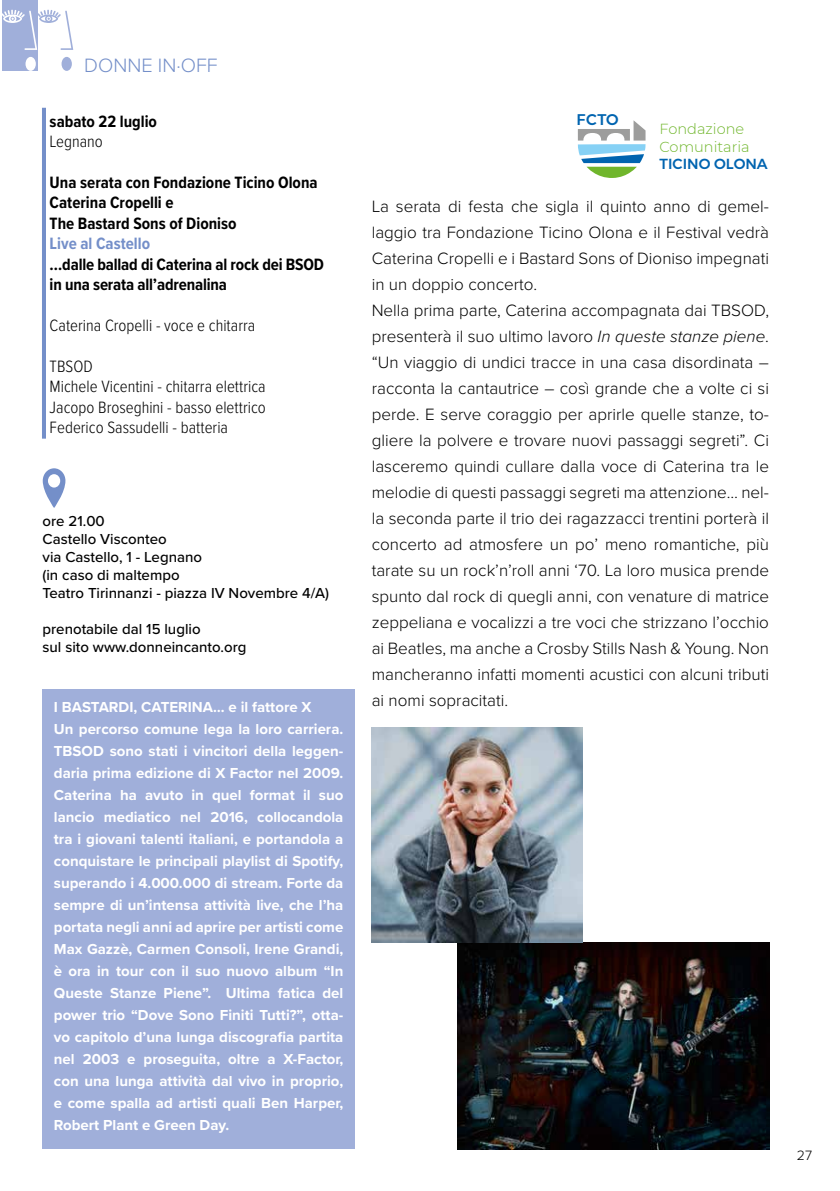
<style>
.page{position:relative;width:840px;height:1191px;background:#fff}
.page>*{position:absolute;margin:0;border:0;box-sizing:border-box;transform-origin:0 0}
.t1{font:300 20px "Proxima Nova";color:#748fc9}
.t2{font:300 17px/26px "Proxima Nova";color:#000}
.t3{font:700 17px/20.4px "Proxima Nova Cond";color:#000}
.t4{font:300 17px/20.4px "Proxima Nova Cond";color:#000}
.t5{font:700 17px "Proxima Nova Cond";color:#748fc9}
.t6{font:500 15.4px "Montserrat";color:#0064b0}
.t7{font:700 15px/22px "Proxima Nova";color:#fff}
.t8{font:500 15px/18px "Proxima Nova";color:#000}
.t9{font:300 14.6px/17.4px "Montserrat";color:#70b62c}
.t10{font:500 14.6px "Montserrat";color:#0064b0}
.t11{font:300 14px "Proxima Nova";color:#000}
.s1{font-style:italic}
</style>
<div class="page">
<div style="left:61px;top:57px;width:11px;height:14px;background:#a0afda;border-radius:50%"></div>
<div style="left:2px;top:0;width:35px;height:71px;background:#a0afda"></div>
<svg style="left:2px;top:10px;width:71px;height:40px"></svg>
<div style="left:25px;top:57px;width:11px;height:14px;background:#fff;border-radius:50%"></div>
<div style="left:43px;top:689px;width:311px;height:459px;background:#a0afda"></div>
<svg style="left:43px;top:468px;width:22px;height:40px"></svg>
<hr style="left:42px;top:108px;width:4px;height:330px;background:#748fc9">
<svg style="left:577px;top:120px;width:68px;height:58px"></svg>
<img style="left:457px;top:942px;width:311px;height:207px">
<img style="left:371px;top:727px;width:211px;height:215px">
<p class="t1" style="left:84px;top:51px;width:135px">DONNE IN·OFF</p>
<p class="t3" style="left:50px;top:111px;width:109px">sabato 22 luglio</p>
<p class="t4" style="left:50px;top:130px;width:55px">Legnano</p>
<p class="t3" style="left:50px;top:172px;width:269px">Una serata con Fondazione Ticino Olona<br>Caterina Cropelli e<br>The Bastard Sons of Dioniso</p>
<p class="t5" style="left:50px;top:231px;width:102px">Live al Castello</p>
<p class="t3" style="left:50px;top:253px;width:276px">…dalle ballad di Caterina al rock dei BSOD in una serata all’adrenalina</p>
<p class="t4" style="left:50px;top:314px;width:207px">Caterina Cropelli - voce e chitarra</p>
<p class="t4" style="left:50px;top:355px;width:217px">TBSOD<br>Michele Vicentini - chitarra elettrica<br>Jacopo Broseghini - basso elettrico<br>Federico Sassudelli - batteria</p>
<p class="t8" style="left:43px;top:511px;width:288px">ore 21.00<br>Castello Visconteo<br>via Castello, 1 - Legnano<br>(in caso di maltempo<br>Teatro Tirinnanzi - piazza IV Novembre 4/A)</p>
<p class="t8" style="left:43px;top:619px;width:205px">prenotabile dal 15 luglio<br>sul sito www.donneincanto.org</p>
<p class="t7" style="left:54px;top:695px;width:291px">I BASTARDI, CATERINA… e il fattore X<br>Un percorso comune lega la loro carriera.<br>TBSOD sono stati i vincitori della leggen&shy;daria prima edizione di X Factor nel 2009.<br>Caterina ha avuto in quel format il suo lancio mediatico nel 2016, collocandola tra i giovani talenti italiani, e portandola a conquistare le principali playlist di Spotify, superando i 4.000.000 di stream. Forte da sempre di un’intensa attività live, che l’ha portata negli anni ad aprire per artisti come Max Gazzè, Carmen Consoli, Irene Grandi, è ora in tour con il suo nuovo album “In Queste Stanze Piene”. Ultima fatica del power trio “Dove Sono Finiti Tutti?”, otta&shy;vo capitolo d’una lunga discografia partita nel 2003 e proseguita, oltre a X-Factor, con una lunga attività dal vivo in proprio, e come spalla ad artisti quali Ben Harper, Robert Plant e Green Day.</p>
<p class="t6" style="left:576px;top:108px;width:44px">FCTO</p>
<p class="t9" style="left:659px;top:120px;width:91px">Fondazione<br>Comunitaria</p>
<p class="t10" style="left:659px;top:152px;width:110px">TICINO OLONA</p>
<p class="t2" style="left:371px;top:192px;width:398px">La serata di festa che sigla il quinto anno di gemel&shy;laggio tra Fondazione Ticino Olona e il Festival vedrà Caterina Cropelli e i Bastard Sons of Dioniso impegnati in un doppio concerto.<br>Nella prima parte, Caterina accompagnata dai TBSOD, presenterà il suo ultimo lavoro <span class="s1">In queste stanze piene</span>. “Un viaggio di undici tracce in una casa disordinata – racconta la cantautrice – così grande che a volte ci si perde. E serve coraggio per aprirle quelle stanze, to&shy;gliere la polvere e trovare nuovi passaggi segreti”. Ci lasceremo quindi cullare dalla voce di Caterina tra le melodie di questi passaggi segreti ma attenzione… nel&shy;la seconda parte il trio dei ragazzacci trentini porterà il concerto ad atmosfere un po’ meno romantiche, più tarate su un rock’n’roll anni ‘70. La loro musica prende spunto dal rock di quegli anni, con venature di matrice zeppeliana e vocalizzi a tre voci che strizzano l’occhio ai Beatles, ma anche a Crosby Stills Nash &amp; Young. Non mancheranno infatti momenti acustici con alcuni tributi ai nomi sopracitati.</p>
<p class="t11" style="left:796px;top:1144px;width:17px">27</p>
</div>
